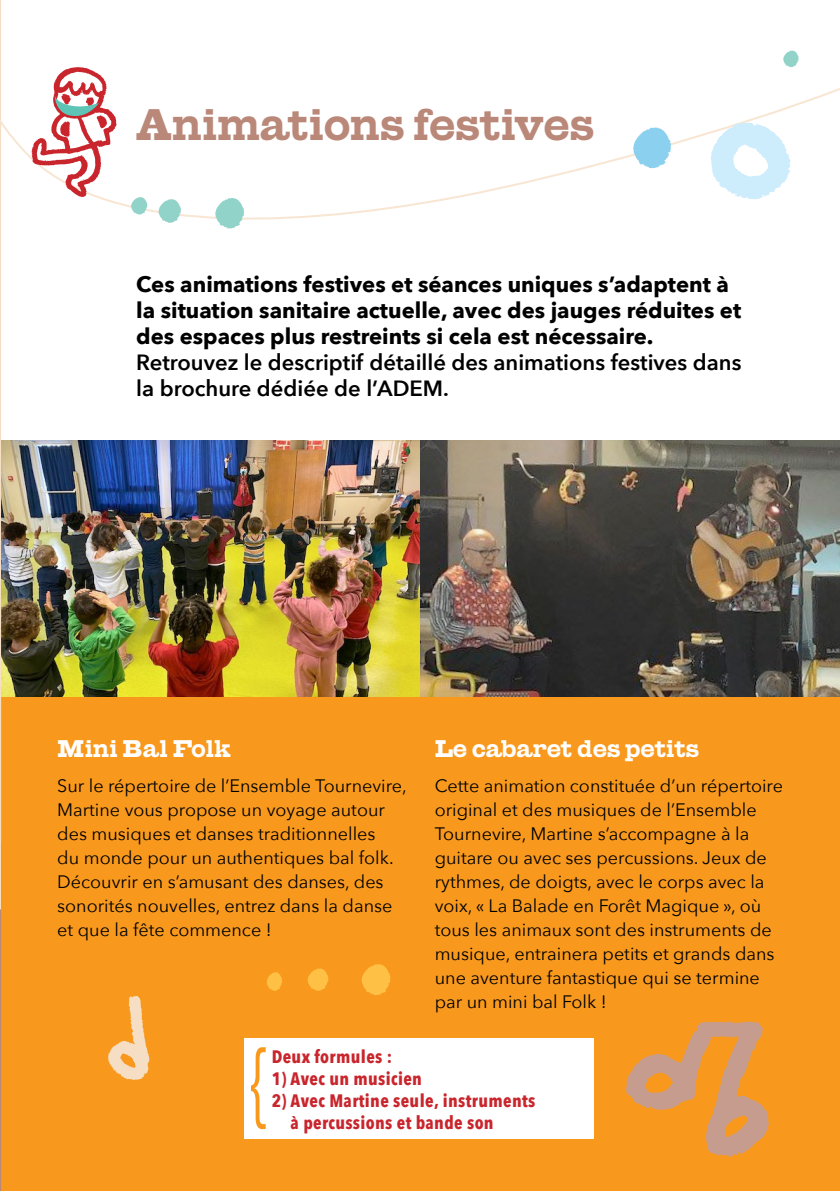
<style>
.page{position:relative;width:840px;height:1191px;background:#fff}
.page>*{position:absolute;margin:0;border:0;box-sizing:border-box;transform-origin:0 0}
.t1{font:92.2px "Avenir Next";color:#f8991d;scale:.64 1}
.t2{font:44px "Giza One Five";color:#ba8879}
.t3{font:24px "Giza One Five";color:#fff}
.t4{font:700 22px/26px "Avenir Next";color:#000}
.t5{font:600 22px/26px "Avenir Next";color:#000}
.t6{font:18px/24px "Avenir Next";color:#000}
.t7{font:700 18px/22px "Avenir Next Condensed";letter-spacing:.02em;color:#c9252c}
</style>
<div class="page">
<div style="left:0;top:844px;width:31px;height:347px;background:#ba8879"></div>
<svg style="left:0;top:235px;width:1px;height:674px"></svg>
<div style="left:1px;top:696px;width:838px;height:495px;background:#f8991d"></div>
<svg style="left:0;top:0;width:839px;height:235px"></svg>
<svg style="left:632px;top:127px;width:38px;height:41px"></svg>
<svg style="left:131px;top:197px;width:16px;height:18px"></svg>
<svg style="left:158px;top:199px;width:23px;height:24px"></svg>
<svg style="left:215px;top:198px;width:29px;height:30px"></svg>
<svg style="left:782px;top:51px;width:16px;height:16px"></svg>
<svg style="left:710px;top:122px;width:80px;height:77px"></svg>
<svg style="left:31px;top:67px;width:86px;height:130px"></svg>
<img style="left:1px;top:441px;width:838px;height:255px">
<div style="left:244px;top:1037px;width:348px;height:101px;background:#fff"></div>
<svg style="left:361px;top:964px;width:29px;height:31px"></svg>
<svg style="left:307px;top:968px;width:21px;height:23px"></svg>
<svg style="left:266px;top:972px;width:16px;height:18px"></svg>
<svg style="left:625px;top:1021px;width:144px;height:136px;background:#e39a4a"></svg>
<svg style="left:108px;top:995px;width:41px;height:85px;background:#f7b96b"></svg>
<h2 class="t2" style="left:136px;top:100px;width:459px">Animations festives</h2>
<p class="t4" style="left:136px;top:272px;width:606px">Ces animations festives et séances uniques s’adaptent à la situation sanitaire actuelle, avec des jauges réduites et des espaces plus restreints si cela est nécessaire.</p>
<p class="t5" style="left:136px;top:350px;width:606px">Retrouvez le descriptif détaillé des animations festives dans la brochure dédiée de l’ADEM.</p>
<h3 class="t3" style="left:57px;top:734px;width:175px">Mini Bal Folk</h3>
<p class="t6" style="left:57px;top:774px;width:351px">Sur le répertoire de l’Ensemble Tournevire, Martine vous propose un voyage autour des musiques et danses traditionnelles<br>du monde pour un authentiques bal folk.<br>Découvrir en s’amusant des danses, des sonorités nouvelles, entrez dans la danse et que la fête commence !</p>
<h3 class="t3" style="left:434px;top:734px;width:266px">Le cabaret des petits</h3>
<p class="t6" style="left:434px;top:774px;width:349px">Cette animation constituée d’un répertoire original et des musiques de l’Ensemble Tournevire, Martine s’accompagne à la guitare ou avec ses percussions. Jeux de rythmes, de doigts, avec le corps avec la voix, « La Balade en Forêt Magique », où tous les animaux sont des instruments de musique, entrainera petits et grands dans une aventure fantastique qui se termine par un mini bal Folk !</p>
<h1 class="t1" style="left:251px;top:1022px;width:29px">{</h1>
<p class="t7" style="left:271px;top:1046px;width:122px">Deux formules :</p>
<p class="t7" style="left:271px;top:1068px;width:152px">1) Avec un musicien</p>
<p class="t7" style="left:290px;top:1090px;width:246px;text-indent:-19px">2) Avec Martine seule, instruments à percussions et bande son</p>
</div>
